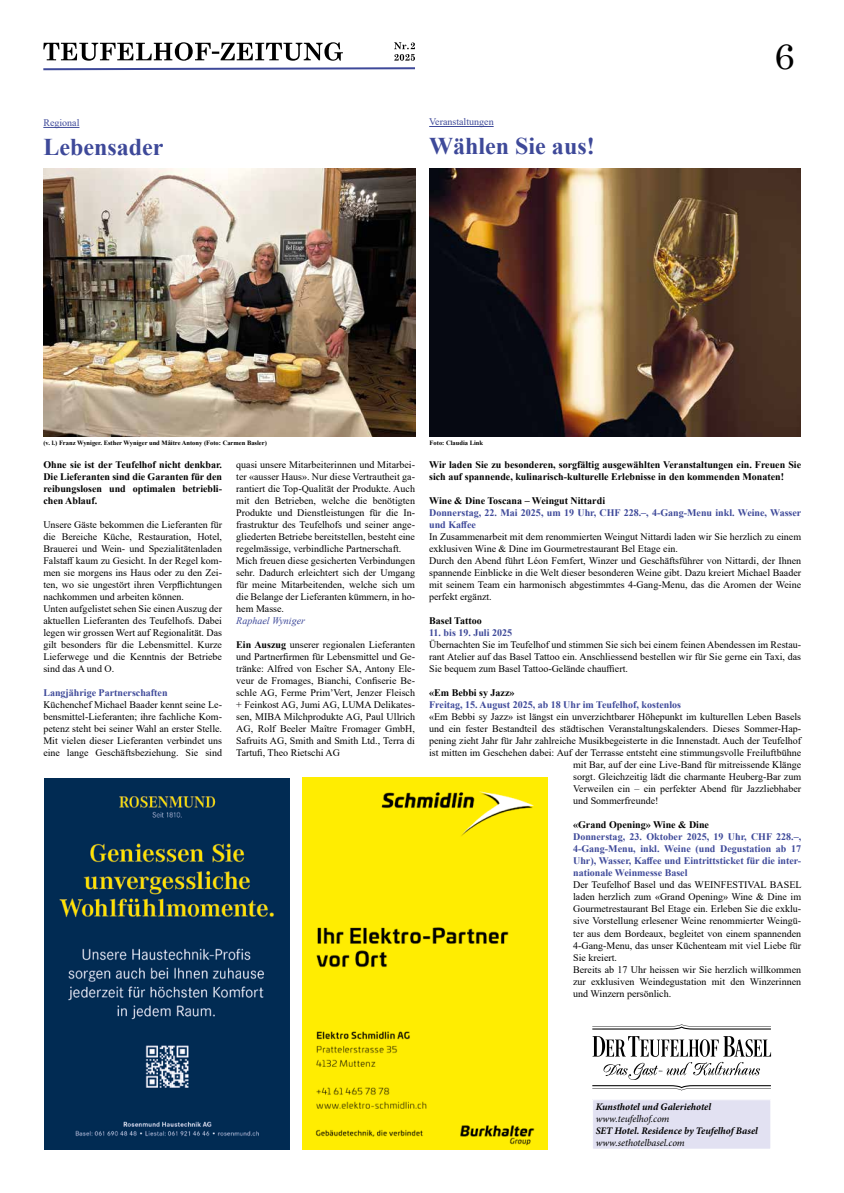
<style>
.page{position:relative;width:844px;height:1193px;background:#fff}
.page>*{position:absolute;margin:0;border:0;box-sizing:border-box;transform-origin:0 0}
.t1{font:36px "Century Schoolbook";color:#000}
.t2{font:700 24px "Times New Roman";color:#3e4999}
.t3{font:10px/12px "Times New Roman";color:#000}
.t4{font:700 10px/12px "Times New Roman";color:#000}
.t5{font:700 10px/12px "Times New Roman";color:#3e4999}
.t6{font:italic 700 10px "Minion Pro";letter-spacing:-.005em;color:#000}
.t7{font:italic 10px "Minion Pro";letter-spacing:-.005em;color:#000}
.t8{font:10px "Times New Roman";color:#3e4999}
.t9{font:italic 10px "Times New Roman";color:#3e4999}
.t10{font:700 6.5px "Times New Roman";color:#000}
.s1{font-weight:700}
</style>
<div class="page">
<svg style="left:43px;top:42px;width:372px;height:29px"></svg>
<img style="left:302px;top:777px;width:245px;height:372px">
<img style="left:44px;top:778px;width:245px;height:371px">
<hr style="left:429px;top:126px;width:64px;height:1px;background:#3e4999">
<img style="left:43px;top:168px;width:372px;height:268px">
<hr style="left:43px;top:127px;width:36px;height:1px;background:#3e4999">
<img style="left:429px;top:168px;width:371px;height:268px">
<svg style="left:592px;top:1024px;width:178px;height:5px"></svg>
<svg style="left:592px;top:1036px;width:178px;height:54px"></svg>
<div style="left:592px;top:1099px;width:178px;height:49px;background:#e2e1f2"></div>
<div style="left:592px;top:1099px;width:178px;height:50px;border:1px solid #fff"></div>
<p class="t8" style="left:43px;top:116px;width:38px">Regional</p>
<h2 class="t2" style="left:43px;top:130px;width:121px">Lebensader</h2>
<p class="t8" style="left:429px;top:115px;width:66px">Veranstaltungen</p>
<h2 class="t2" style="left:429px;top:129px;width:167px">Wählen Sie aus!</h2>
<h1 class="t1" style="left:774px;top:26px;width:22px">6</h1>
<p class="t10" style="left:43px;top:438px;width:225px">(v. l.) Franz Wyniger. Esther Wyniger und Mâitre Antony (Foto: Carmen Basler)</p>
<p class="t4" style="left:43px;top:458px;width:180px;text-align:justify">Ohne sie ist der Teufelhof nicht denkbar.<br>Die Lieferanten sind die Garanten für den reibungslosen und optimalen betriebli&shy;chen Ablauf.</p>
<p class="t3" style="left:43px;top:518px;width:180px">Unsere Gäste bekommen die Lieferanten für die Bereiche Küche, Restauration, Hotel, Brauerei und Wein- und Spezialitätenladen Falstaff kaum zu Gesicht. In der Regel kom&shy;men sie morgens ins Haus oder zu den Zei&shy;ten, wo sie ungestört ihren Verpflichtungen nachkommen und arbeiten können.<br>Unten aufgelistet sehen Sie einen Auszug der aktuellen Lieferanten des Teufelhofs. Dabei legen wir grossen Wert auf Regionalität. Das gilt besonders für die Lebensmittel. Kurze Lieferwege und die Kenntnis der Betriebe sind das A und O.</p>
<p class="t5" style="left:43px;top:686px;width:126px">Langjährige Partnerschaften</p>
<p class="t3" style="left:43px;top:698px;width:180px;text-align:justify">Küchenchef Michael Baader kennt seine Le&shy;bensmittel-Lieferanten; ihre fachliche Kom&shy;petenz steht bei seiner Wahl an erster Stelle.<br>Mit vielen dieser Lieferanten verbindet uns eine lange Geschäftsbeziehung. Sie sind</p>
<p class="t3" style="left:236px;top:458px;width:180px">quasi unsere Mitarbeiterinnen und Mitarbei&shy;ter «ausser Haus». Nur diese Vertrautheit ga&shy;rantiert die Top-Qualität der Produkte. Auch mit den Betrieben, welche die benötigten Produkte und Dienstleistungen für die In&shy;frastruktur des Teufelhofs und seiner ange&shy;gliederten Betriebe bereitstellen, besteht eine regelmässige, verbindliche Partnerschaft.<br>Mich freuen diese gesicherten Verbindungen sehr. Dadurch erleichtert sich der Umgang für meine Mitarbeitenden, welche sich um die Belange der Lieferanten kümmern, in ho&shy;hem Masse.</p>
<p class="t9" style="left:236px;top:614px;width:70px">Raphael Wyniger</p>
<p class="t3" style="left:236px;top:638px;width:180px;text-align:justify"><span class="s1">Ein Auszug</span> unserer regionalen Lieferanten und Partnerfirmen für Lebensmittel und Ge&shy;tränke: Alfred von Escher SA, Antony Ele&shy;veur de Fromages, Bianchi, Confiserie Be&shy;schle AG, Ferme Prim’Vert, Jenzer Fleisch + Feinkost AG, Jumi AG, LUMA Delikates&shy;sen, MIBA Milchprodukte AG, Paul Ullrich AG, Rolf Beeler Maître Fromager GmbH, Safruits AG, Smith and Smith Ltd., Terra di Tartufi, Theo Rietschi AG</p>
<p class="t10" style="left:429px;top:438px;width:55px">Foto: Claudia Link</p>
<p class="t4" style="left:429px;top:458px;width:373px">Wir laden Sie zu besonderen, sorgfältig ausgewählten Veranstaltungen ein. Freuen Sie sich auf spannende, kulinarisch-kulturelle Erlebnisse in den kommenden Monaten!</p>
<p class="t4" style="left:429px;top:494px;width:177px">Wine &amp; Dine Toscana – Weingut Nittardi</p>
<p class="t5" style="left:429px;top:506px;width:373px">Donnerstag, 22. Mai 2025, um 19 Uhr, CHF 228.–, 4-Gang-Menu inkl. Weine, Wasser und Kaffee</p>
<p class="t3" style="left:429px;top:530px;width:373px">In Zusammenarbeit mit dem renommierten Weingut Nittardi laden wir Sie herzlich zu einem exklusiven Wine &amp; Dine im Gourmetrestaurant Bel Etage ein.<br>Durch den Abend führt Léon Femfert, Winzer und Geschäftsführer von Nittardi, der Ihnen spannende Einblicke in die Welt dieser besonderen Weine gibt. Dazu kreiert Michael Baader mit seinem Team ein harmonisch abgestimmtes 4-Gang-Menu, das die Aromen der Weine perfekt ergänzt.</p>
<p class="t4" style="left:429px;top:614px;width:54px">Basel Tattoo</p>
<p class="t5" style="left:429px;top:626px;width:84px">11. bis 19. Juli 2025</p>
<p class="t3" style="left:429px;top:638px;width:373px;text-align:justify">Übernachten Sie im Teufelhof und stimmen Sie sich bei einem feinen Abendessen im Restau&shy;rant Atelier auf das Basel Tattoo ein. Anschliessend bestellen wir für Sie gerne ein Taxi, das Sie bequem zum Basel Tattoo-Gelände chauffiert.</p>
<p class="t4" style="left:429px;top:686px;width:87px">«Em Bebbi sy Jazz»</p>
<p class="t5" style="left:429px;top:698px;width:253px">Freitag, 15. August 2025, ab 18 Uhr im Teufelhof, kostenlos</p>
<p class="t3" style="left:429px;top:710px;width:373px">«Em Bebbi sy Jazz» ist längst ein unverzichtbarer Höhepunkt im kulturellen Leben Basels</p>
<p class="t3" style="left:429px;top:722px;width:373px">und ein fester Bestandteil des städtischen Veranstaltungskalenders. Dieses Sommer-Hap-</p>
<p class="t3" style="left:429px;top:734px;width:373px">pening zieht Jahr für Jahr zahlreiche Musikbegeisterte in die Innenstadt. Auch der Teufelhof</p>
<p class="t3" style="left:429px;top:746px;width:373px">ist mitten im Geschehen dabei: Auf der Terrasse entsteht eine stimmungsvolle Freiluftbühne</p>
<p class="t3" style="left:573px;top:758px;width:229px">mit Bar, auf der eine Live-Band für mitreissende Klänge</p>
<p class="t3" style="left:573px;top:770px;width:229px">sorgt. Gleichzeitig lädt die charmante Heuberg-Bar zum</p>
<p class="t3" style="left:573px;top:782px;width:229px">Verweilen ein – ein perfekter Abend für Jazzliebhaber</p>
<p class="t3" style="left:573px;top:794px;width:87px">und Sommerfreunde!</p>
<p class="t4" style="left:573px;top:818px;width:137px">«Grand Opening» Wine &amp; Dine</p>
<p class="t5" style="left:573px;top:830px;width:229px;text-align:justify">Donnerstag, 23. Oktober 2025, 19 Uhr, CHF 228.–, 4-Gang-Menu, inkl. Weine (und Degustation ab 17<br>Uhr), Wasser, Kaffee und Eintrittsticket für die inter&shy;nationale Weinmesse Basel</p>
<p class="t3" style="left:573px;top:878px;width:230px">Der Teufelhof Basel und das WEINFESTIVAL BASEL laden herzlich zum «Grand Opening» Wine &amp; Dine im Gourmetrestaurant Bel Etage ein. Erleben Sie die exklu&shy;sive Vorstellung erlesener Weine renommierter Weingü&shy;ter aus dem Bordeaux, begleitet von einem spannenden 4-Gang-Menu, das unser Küchenteam mit viel Liebe für Sie kreiert.<br>Bereits ab 17 Uhr heissen wir Sie herzlich willkommen zur exklusiven Weindegustation mit den Winzerinnen und Winzern persönlich.</p>
<p class="t6" style="left:595px;top:1099px;width:117px">Kunsthotel und Galeriehotel</p>
<p class="t7" style="left:595px;top:1111px;width:75px">www.teufelhof.com</p>
<p class="t6" style="left:595px;top:1123px;width:164px">SET Hotel. Residence by Teufelhof Basel</p>
<p class="t7" style="left:595px;top:1135px;width:91px">www.sethotelbasel.com</p>
</div>
